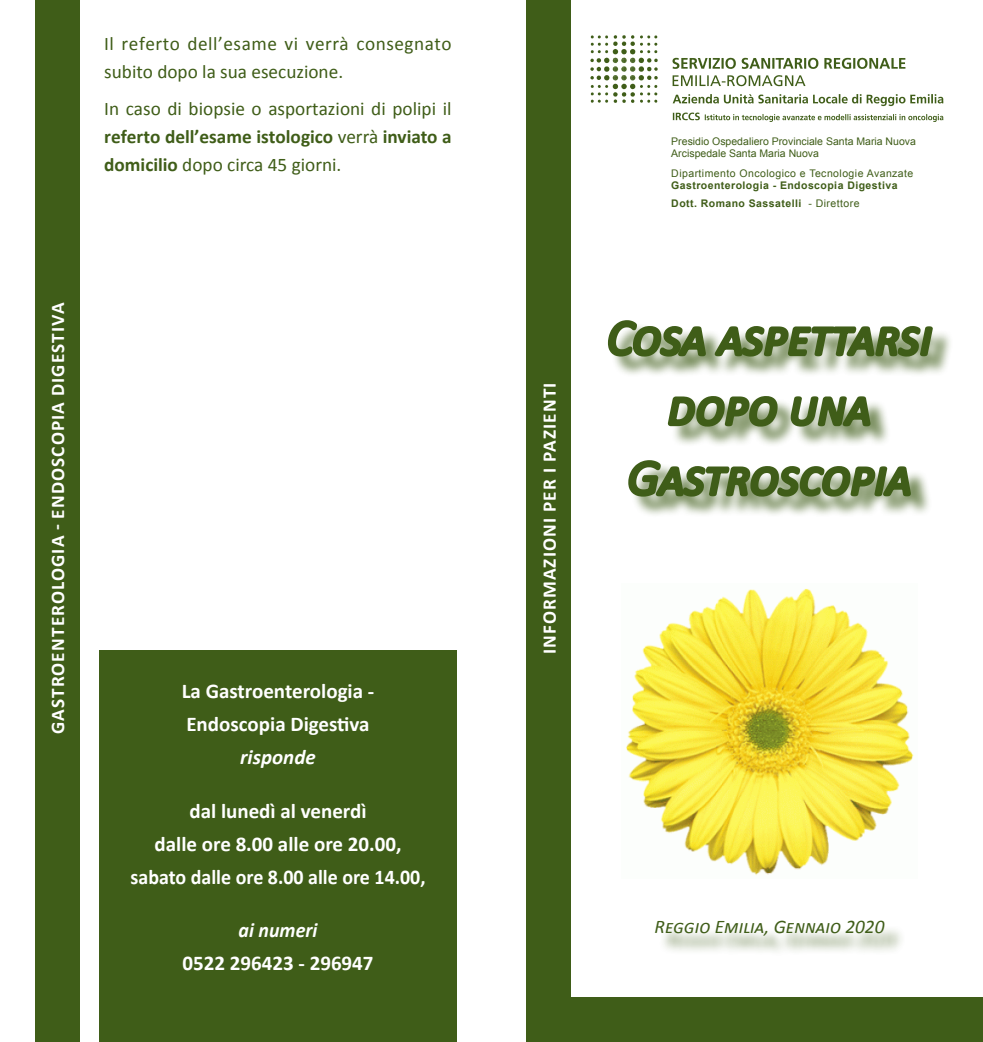
<style>
.page{position:relative;width:983px;height:1042px;background:#fff}
.page>*{position:absolute;margin:0;border:0;box-sizing:border-box;transform-origin:0 0}
.Intestazione{font:italic 50.75px "Calibri";color:#3f5d18}
.Normale{font:700 21px "Calibri";color:#fff}
.Normale-2{font:700 21px "Calibri";color:#fff;scale:.95 1}
.Normale-3{font:italic 700 21px "Calibri";color:#fff}
.Normale-4{font:italic 700 21px "Calibri";color:#fff;scale:.95 1}
.Normale-5{font:19.25px/28px "Calibri";color:#3f5d18;text-align:justify}
.Normale-6{font:19.25px/28px "Calibri";letter-spacing:.025em;color:#3f5d18}
.t1{font:700 19.25px "Calibri";letter-spacing:.06em;color:#fff}
.Intestazione-2{font:italic 19.25px "Calibri";color:#3f5d18}
.Normale-7{font:10.5px "Arial";color:#3f5d18}
.Normale-8{font:700 10.5px "Arial";letter-spacing:.04em;color:#3f5d18}
.Normale-9{font:10.5px "Arial";letter-spacing:.04em;color:#3f5d18}
.s1{font-weight:700}
.s2{font-weight:400}
</style>
<div class="page">
<div style="left:526px;top:0;width:44px;height:1042px;background:#3f5d18"></div>
<div style="left:35px;top:0;width:44px;height:1042px;background:#3f5d18"></div>
<div style="left:99px;top:650px;width:357px;height:392px;background:#3f5d18"></div>
<img style="left:590px;top:35px;width:354px;height:86px">
<div style="left:611px;top:323px;width:342px;height:634px;background:#3f5d18;opacity:.75"></div>
<svg style="left:607px;top:320px;width:327px;height:209px"></svg>
<div style="left:526px;top:997px;width:456px;height:45px;background:#3f5d18"></div>
<img style="left:621px;top:583px;width:295px;height:295px">
<p class="Normale-6" style="left:104px;top:29px;width:349px">Il referto dell’esame vi verrà consegnato subito dopo la sua esecuzione.</p>
<p class="Normale-5" style="left:104px;top:95px;width:349px">In caso di biopsie o asportazioni di polipi il <span class="s1">referto dell’esame istologico</span> verrà <span class="s1">inviato a domicilio</span> dopo circa 45 giorni.</p>
<p class="t1" style="left:46px;top:734px;width:433px;rotate:-90deg">GASTROENTEROLOGIA - ENDOSCOPIA DIGESTIVA</p>
<p class="Normale" style="left:182px;top:677px;width:194px">La Gastroenterologia -</p>
<p class="Normale" style="left:186px;top:711px;width:185px">Endoscopia Digestiva</p>
<p class="Normale-3" style="left:240px;top:744px;width:77px">risponde</p>
<p class="Normale" style="left:189px;top:797px;width:179px">dal lunedì al venerdì</p>
<p class="Normale" style="left:154px;top:830px;width:248px">dalle ore 8.00 alle ore 20.00,</p>
<p class="Normale-2" style="left:130px;top:863px;width:312px">sabato dalle ore 8.00 alle ore 14.00,</p>
<p class="Normale-4" style="left:238px;top:917px;width:84px">ai numeri</p>
<p class="Normale" style="left:182px;top:950px;width:193px">0522 296423 - 296947</p>
<p class="t1" style="left:537px;top:654px;width:273px;rotate:-90deg">INFORMAZIONI PER I PAZIENTI</p>
<p class="Normale-7" style="left:671px;top:134px;width:246px">Presidio Ospedaliero Provinciale Santa Maria Nuova</p>
<p class="Normale-7" style="left:671px;top:147px;width:149px">Arcispedale Santa Maria Nuova</p>
<p class="Normale-9" style="left:671px;top:166px;width:243px">Dipartimento Oncologico e Tecnologie Avanzate</p>
<p class="Normale-8" style="left:671px;top:178px;width:228px">Gastroenterologia - Endoscopia Digestiva</p>
<p class="Normale-8" style="left:671px;top:196px;width:190px">Dott. Romano Sassatelli <span class="s2">- Direttore</span></p>
<p class="Intestazione" style="left:606px;top:303px;width:327px">Cosa aspettarsi</p>
<p class="Intestazione" style="left:667px;top:373px;width:205px">dopo una</p>
<p class="Intestazione" style="left:627px;top:443px;width:286px">Gastroscopia</p>
<p class="Intestazione-2" style="left:654px;top:914px;width:231px">Reggio Emilia, Gennaio 2020</p>
</div>
